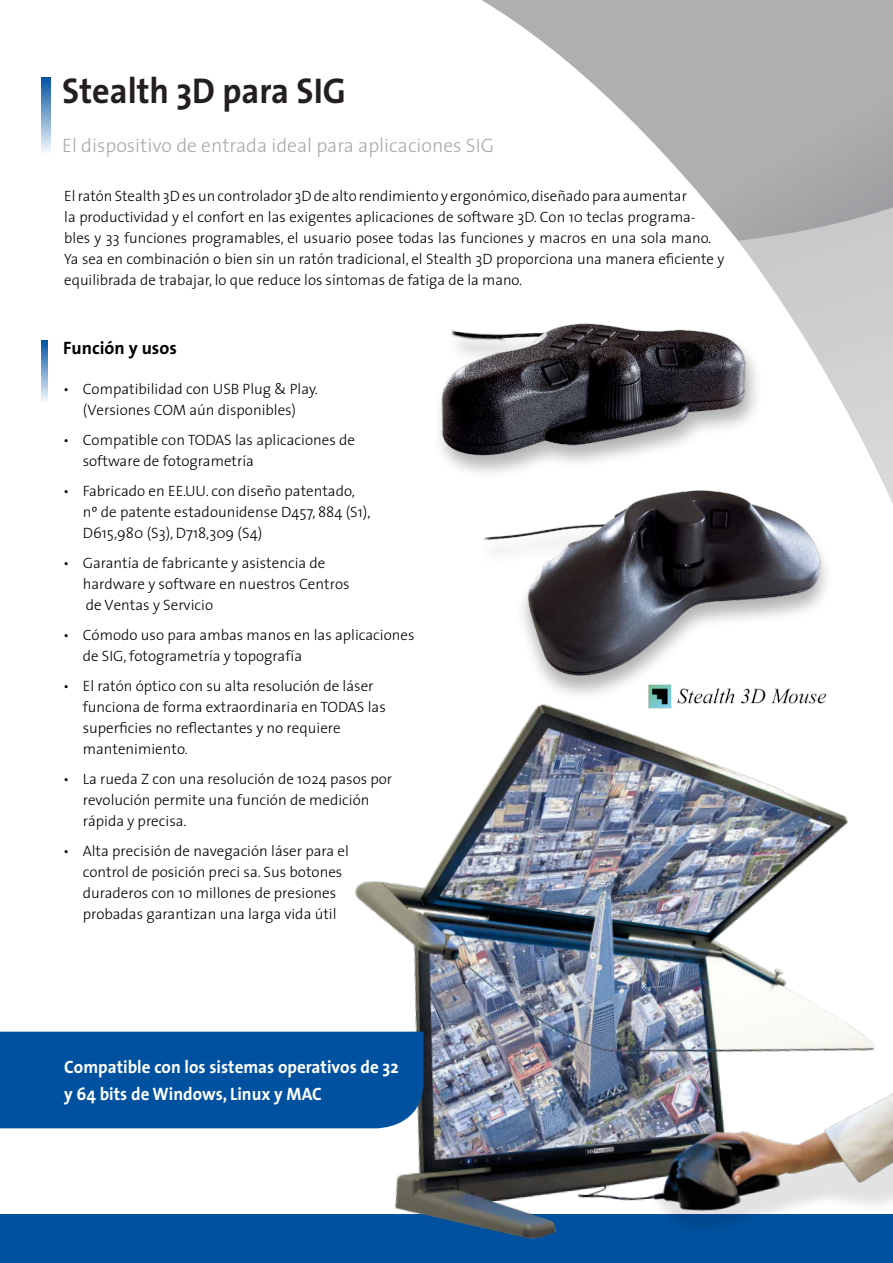
<style>
.page{position:relative;width:893px;height:1263px;background:#fff}
.page>*{position:absolute;margin:0;border:0;box-sizing:border-box;transform-origin:0 0}
.t1{font:36px "The Sans 7 Bold Plain";color:#231f20;scale:.95 1}
.t2{font:300 19.5px "The Sans 3";color:#a6aaad}
.t3{font:18px/27px "The Sans 7 Bold Plain";color:#fff;scale:.95 1}
.t4{font:18px "The Sans 7 Bold Plain";color:#000}
.t5{font:300 15px/21px "The Sans 3";color:#000}
</style>
<div class="page">
<div style="left:0;top:1214px;width:893px;height:49px;background:#0052a0"></div>
<svg style="left:804px;top:241px;width:89px;height:263px"></svg>
<svg style="left:482px;top:0;width:411px;height:241px"></svg>
<svg style="left:42px;top:341px;width:5px;height:60px"></svg>
<img style="left:439px;top:221px;width:365px;height:252px">
<img style="left:479px;top:452px;width:366px;height:243px">
<img style="left:645px;top:682px;width:184px;height:14px">
<svg style="left:42px;top:77px;width:8px;height:75px"></svg>
<img style="left:344px;top:696px;width:549px;height:543px">
<div style="left:0;top:1032px;width:423px;height:96px;background:#0052a0"></div>
<h1 class="t1" style="left:62px;top:61px;width:300px">Stealth 3D para SIG</h1>
<h2 class="t2" style="left:62px;top:129px;width:433px">El dispositivo de entrada ideal para aplicaciones SIG</h2>
<p class="t5" style="left:64px;top:185px;width:661px">El ratón Stealth 3D es un controlador 3D de alto rendimiento y ergonómico, diseñado para aumentar<br>la productividad y el confort en las exigentes aplicaciones de software 3D. Con 10 teclas programa&shy;bles y 33 funciones programables, el usuario posee todas las funciones y macros en una sola mano.<br>Ya sea en combinación o bien sin un ratón tradicional, el Stealth 3D proporciona una manera eficiente y equilibrada de trabajar, lo que reduce los síntomas de fatiga de la mano.</p>
<p class="t4" style="left:63px;top:332px;width:115px">Función y usos</p>
<p class="t5" style="left:63px;top:378px;width:256px;text-align:center">• Compatibilidad con USB Plug &amp; Play. (Versiones COM aún disponibles)</p>
<p class="t5" style="left:83px;top:429px;width:274px;text-indent:-20px">• Compatible con TODAS las aplicaciones de software de fotogrametría</p>
<p class="t5" style="left:83px;top:480px;width:289px;text-indent:-20px">• Fabricado en EE.UU. con diseño patentado, nº de patente estadounidense D457, 884 (S1),<br>D615,980 (S3), D718,309 (S4)</p>
<p class="t5" style="left:83px;top:552px;width:268px;text-indent:-20px">• Garantía de fabricante y asistencia de hardware y software en nuestros Centros de Ventas y Servicio</p>
<p class="t5" style="left:83px;top:624px;width:333px;text-indent:-20px">• Cómodo uso para ambas manos en las aplicaciones de SIG, fotogrametría y topografía</p>
<p class="t5" style="left:83px;top:675px;width:305px;text-indent:-20px">• El ratón óptico con su alta resolución de láser funciona de forma extraordinaria en TODAS las superficies no reflectantes y no requiere mantenimiento.</p>
<p class="t5" style="left:83px;top:768px;width:311px;text-indent:-20px">• La rueda Z con una resolución de 1024 pasos por revolución permite una función de medición rápida y precisa.</p>
<p class="t5" style="left:83px;top:840px;width:268px;text-indent:-20px">• Alta precisión de navegación láser para el control de posición preci sa. Sus botones duraderos con 10 millones de presiones probadas garantizan una larga vida útil</p>
<p class="t3" style="left:64px;top:1052px;width:353px">Compatible con los sistemas operativos de 32 y 64 bits de Windows, Linux y MAC</p>
</div>
